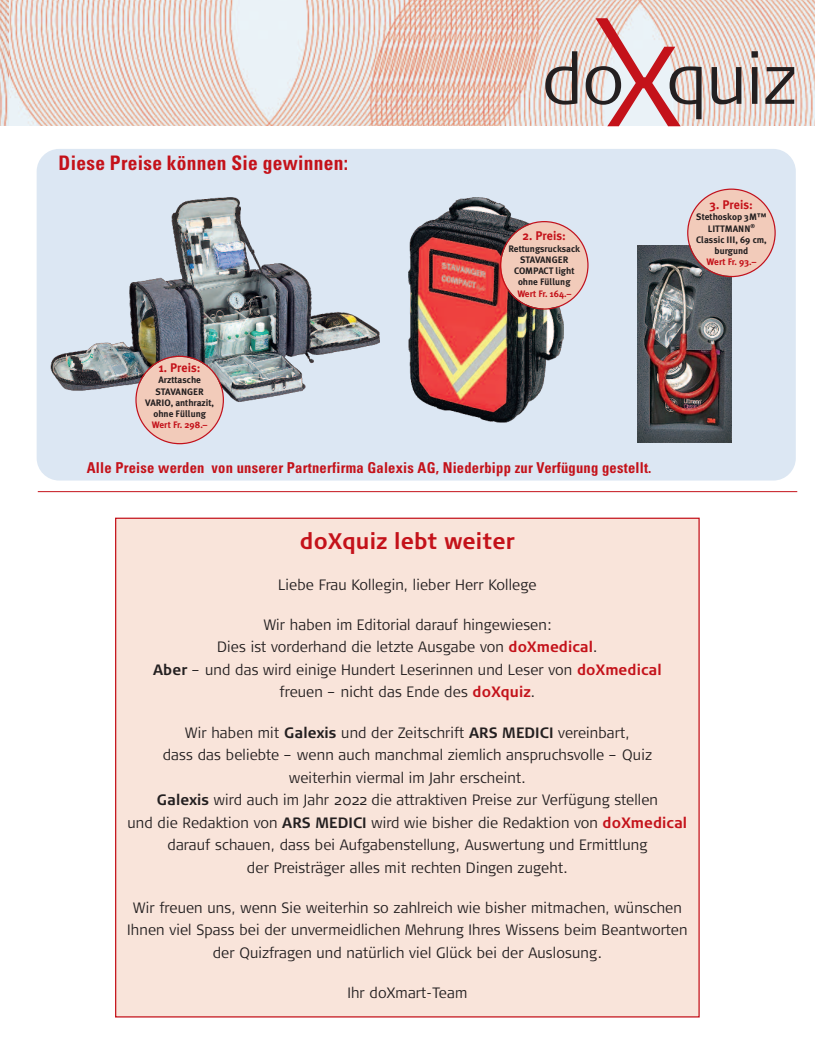
<style>
.page{position:relative;width:815px;height:1053px;background:#fff}
.page>*{position:absolute;margin:0;border:0;box-sizing:border-box;transform-origin:0 0}
.t1{font:300 70px "Signa Normal";letter-spacing:-.01em;color:#231f20}
.t2{font:700 22.5px "Signa Normal";letter-spacing:.01em;color:#c4121a;scale:.95 1}
.t3{font:700 condensed 20px "Univers";letter-spacing:.015em;color:#c4121a}
.t4{font:300 15px/22.5px "Signa Normal";letter-spacing:.01em;color:#231f20;text-align:center;scale:.95 1}
.t5{font:700 condensed 15px "Univers";letter-spacing:.015em;color:#c4121a}
.t6{font:700 12.5px "Meta Plus";letter-spacing:.005em;color:#c4121a}
.t7{font:700 9.38px/11.2px "Meta Plus";color:#231f20;text-align:center}
.t8{font:700 9.38px "Meta Plus";color:#c4121a}
.s1{font-weight:700;color:#c4121a}
.s2{font-weight:700}
</style>
<div class="page">
<img style="left:9px;top:0;width:806px;height:126px">
<svg style="left:595px;top:18px;width:86px;height:108px;background:#e1b7ba"></svg>
<div style="left:37px;top:149px;width:759px;height:331px;background:#dce7f3;border-radius:23px"></div>
<img style="left:409px;top:198px;width:155px;height:225px">
<img style="left:638px;top:245px;width:93px;height:197px">
<img style="left:50px;top:197px;width:330px;height:205px">
<img style="left:135px;top:355px;width:89px;height:89px">
<svg style="left:500px;top:221px;width:89px;height:88px;background:#deb6ab"></svg>
<svg style="left:687px;top:188px;width:89px;height:89px"></svg>
<hr style="left:38px;top:491px;width:759px;height:1px;background:#c4121a">
<img style="left:0;top:0;width:9px;height:126px">
<div style="left:116px;top:519px;width:582px;height:497px;background:#f9e4da"></div>
<h3 class="t3" style="left:59px;top:155px;width:291px">Diese Preise können Sie gewinnen:</h3>
<p class="t6" style="left:159px;top:360px;width:43px">1. Preis:</p>
<p class="t7" style="left:145px;top:374px;width:70px">Arzttasche<br>STAVANGER<br>VARIO, anthrazit, ohne Füllung</p>
<p class="t8" style="left:152px;top:419px;width:57px">Wert Fr. 298.–</p>
<h1 class="t1" style="left:542px;top:55px;width:257px">do quiz</h1>
<p class="t6" style="left:523px;top:229px;width:45px">2. Preis:</p>
<p class="t7" style="left:508px;top:243px;width:73px">Rettungsrucksack<br>STAVANGER<br>COMPACT light ohne Füllung</p>
<p class="t8" style="left:517px;top:288px;width:55px">Wert Fr. 164.–</p>
<p class="t6" style="left:710px;top:197px;width:45px">3. Preis:</p>
<p class="t7" style="left:696px;top:211px;width:72px">Stethoskop 3M™<br>LITTMANN<sup>®<br></sup>Classic III, 69 cm, burgund</p>
<p class="t8" style="left:707px;top:256px;width:51px">Wert Fr. 93.–</p>
<p class="t5" style="left:87px;top:462px;width:566px">Alle Preise werden von unserer Partnerfirma Galexis AG, Niederbipp zur Verfügung gestellt.</p>
<h2 class="t2" style="left:300px;top:533px;width:228px">doXquiz lebt weiter</h2>
<p class="t4" style="left:278px;top:574px;width:273px">Liebe Frau Kollegin, lieber Herr Kollege</p>
<p class="t4" style="left:153px;top:614px;width:537px">Wir haben im Editorial darauf hingewiesen:<br>Dies ist vorderhand die letzte Ausgabe von <span class="s1">doXmedical</span>.<br><span class="s2">Aber</span> – und das wird einige Hundert Leserinnen und Leser von <span class="s1">doXmedical </span>freuen – nicht das Ende des <span class="s1">doXquiz</span>.</p>
<p class="t4" style="left:128px;top:722px;width:591px">Wir haben mit <span class="s2">Galexis</span> und der Zeitschrift <span class="s2">ARS MEDICI</span> vereinbart,<br>dass das beliebte – wenn auch manchmal ziemlich anspruchsvolle – Quiz<br>weiterhin viermal im Jahr erscheint.<br><span class="s2">Galexis</span> wird auch im Jahr 2022 die attraktiven Preise zur Verfügung stellen<br>und die Redaktion von <span class="s2">ARS MEDICI</span> wird wie bisher die Redaktion von <span class="s1">doXmedical </span>darauf schauen, dass bei Aufgabenstellung, Auswertung und Ermittlung<br>der Preisträger alles mit rechten Dingen zugeht.</p>
<p class="t4" style="left:127px;top:897px;width:591px">Wir freuen uns, wenn Sie weiterhin so zahlreich wie bisher mitmachen, wünschen<br>Ihnen viel Spass bei der unvermeidlichen Mehrung Ihres Wissens beim Beantworten der Quizfragen und natürlich viel Glück bei der Auslosung.</p>
<p class="t4" style="left:347px;top:983px;width:128px">Ihr doXmart-Team</p>
</div>
